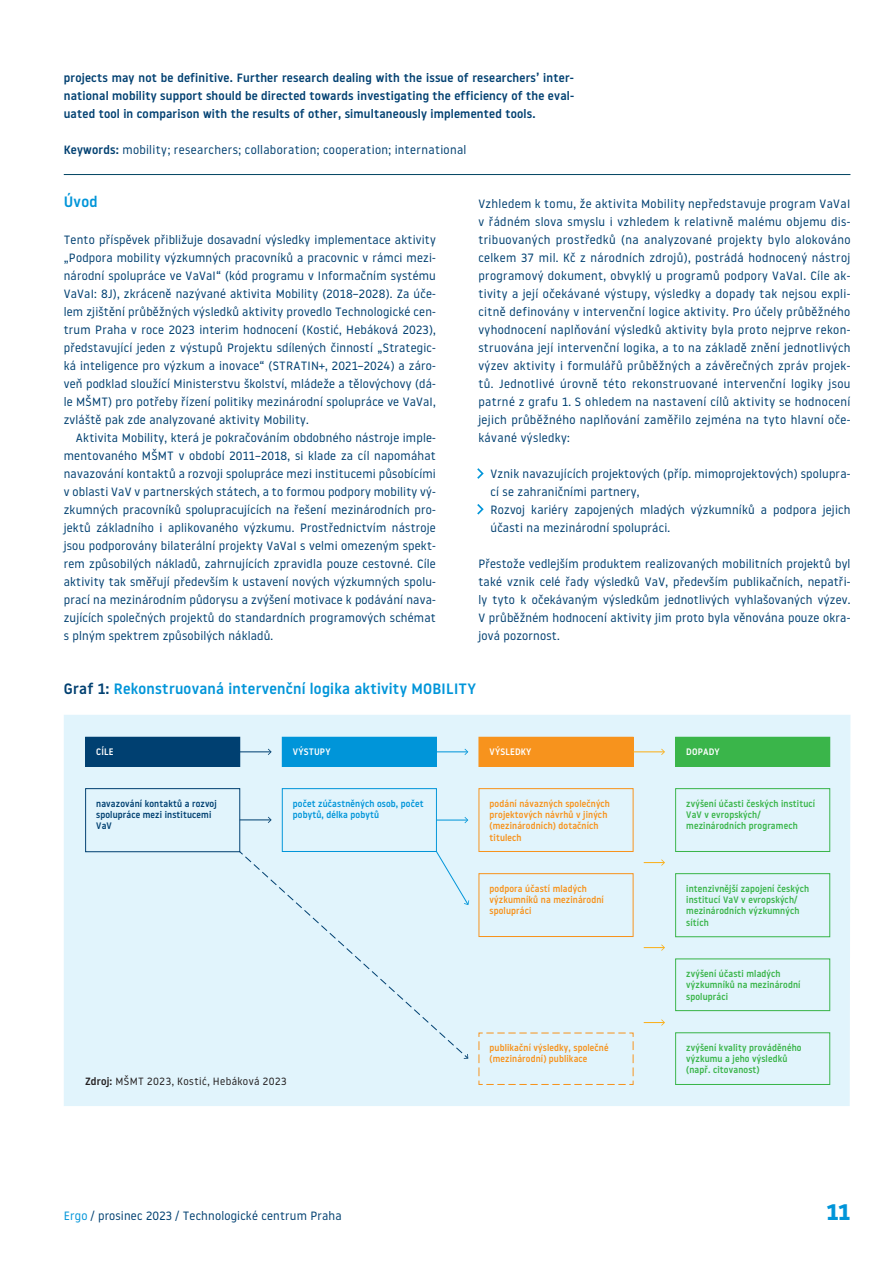
<style>
.page{position:relative;width:893px;height:1263px;background:#fff}
.page>*{position:absolute;margin:0;border:0;box-sizing:border-box;transform-origin:0 0}
.t1{font:700 22.5px "Noway";color:#0095d9}
.t2{font:500 15px "Noway";letter-spacing:.015em;color:#0095d9}
.t3{font:12px/18px "Noway";letter-spacing:.015em;color:#004071;text-align:justify}
.t4{font:500 12px/18px "Noway";letter-spacing:.015em;color:#004071;text-align:justify}
.t5{font:10.5px "Noway";letter-spacing:.04em;color:#231f20}
.t6{font:500 9.45px/11.2px "Noway";letter-spacing:.015em;color:#3ab54a;scale:.96 1}
.t7{font:500 9.45px/11.2px "Noway";letter-spacing:.015em;color:#f7931d;scale:.96 1}
.t8{font:500 9.45px/11.2px "Noway";letter-spacing:.015em;color:#004071;scale:.96 1}
.t9{font:500 9.45px/11.2px "Noway";letter-spacing:.015em;color:#0095d9;scale:.96 1}
.t10{font:500 9.45px "Noway";letter-spacing:.015em;color:#fff;scale:.96 1}
.s1{font-weight:500}
.s2{color:#004071}
.s3{color:#0095d9}
</style>
<div class="page">
<hr style="left:64px;top:174px;width:786px;height:1px;background:#004462">
<svg style="left:477px;top:468px;width:7px;height:11px"></svg>
<svg style="left:477px;top:504px;width:7px;height:10px"></svg>
<div style="left:64px;top:715px;width:786px;height:391px;background:#e1f4fc"></div>
<div style="left:86px;top:737px;width:154px;height:29px;background:#004071"></div>
<div style="left:85px;top:737px;width:155px;height:30px;border:1px solid #004071"></div>
<div style="left:282px;top:737px;width:154px;height:29px;background:#0095d9"></div>
<div style="left:282px;top:737px;width:155px;height:30px;border:1px solid #0095d9"></div>
<div style="left:676px;top:737px;width:154px;height:29px;background:#3ab54a"></div>
<div style="left:675px;top:737px;width:155px;height:30px;border:1px solid #3ab54a"></div>
<div style="left:479px;top:737px;width:154px;height:29px;background:#f7931d"></div>
<div style="left:479px;top:737px;width:154px;height:30px;border:1px solid #f7931d"></div>
<div style="left:675px;top:788px;width:155px;height:64px;border:1px solid #3ab54a"></div>
<div style="left:282px;top:788px;width:155px;height:64px;border:1px solid #0095d9"></div>
<div style="left:479px;top:788px;width:154px;height:64px;border:1px solid #f7931d"></div>
<div style="left:479px;top:873px;width:154px;height:64px;border:1px solid #f7931d"></div>
<div style="left:478px;top:1032px;width:156px;height:53px;background:#e1f4fc"></div>
<div style="left:85px;top:788px;width:155px;height:64px;border:1px solid #004071"></div>
<div style="left:675px;top:873px;width:155px;height:64px;border:1px solid #3ab54a"></div>
<div style="left:675px;top:958px;width:155px;height:53px;border:1px solid #3ab54a"></div>
<div style="left:675px;top:1032px;width:155px;height:53px;border:1px solid #3ab54a"></div>
<hr style="left:240px;top:819px;width:31px;height:1px;background:#004071">
<svg style="left:268px;top:817px;width:4px;height:6px"></svg>
<svg style="left:644px;top:944px;width:21px;height:7px"></svg>
<svg style="left:644px;top:1019px;width:21px;height:7px"></svg>
<svg style="left:644px;top:859px;width:21px;height:7px"></svg>
<hr style="left:240px;top:751px;width:31px;height:1px;background:#004071">
<svg style="left:268px;top:749px;width:4px;height:6px"></svg>
<hr style="left:436px;top:751px;width:31px;height:1px;background:#0095d9">
<svg style="left:464px;top:749px;width:4px;height:6px"></svg>
<hr style="left:436px;top:820px;width:31px;height:1px;background:#0095d9">
<svg style="left:464px;top:817px;width:4px;height:6px"></svg>
<div style="left:239px;top:850px;width:230px;height:209px;background:#e1f4fc"></div>
<hr style="left:633px;top:751px;width:31px;height:1px;background:#faaf18">
<svg style="left:661px;top:749px;width:4px;height:6px"></svg>
<p class="t4" style="left:64px;top:68px;width:512px">projects may not be definitive. Further research dealing with the issue of researchers’ inter&shy;national mobility support should be directed towards investigating the efficiency of the eval&shy;uated tool in comparison with the results of other, simultaneously implemented tools.</p>
<p class="t3" style="left:64px;top:140px;width:404px"><span class="s1">Keywords:</span> mobility; researchers; collaboration; cooperation; international</p>
<p class="t2" style="left:64px;top:191px;width:35px">Úvod</p>
<p class="t3" style="left:64px;top:230px;width:374px">Tento příspěvek přibližuje dosavadní výsledky implementace aktivity „Podpora mobility výzkumných pracovníků a pracovnic v rámci mezi&shy;národní spolupráce ve VaVaI“ (kód programu v Informačním systému VaVaI: 8J), zkráceně nazývané aktivita Mobility (2018–2028). Za úče&shy;lem zjištění průběžných výsledků aktivity provedlo Technologické cen&shy;trum Praha v roce 2023 interim hodnocení (Kostić, Hebáková 2023), představující jeden z výstupů Projektu sdílených činností „Strategic&shy;ká inteligence pro výzkum a inovace“ (STRATIN+, 2021–2024) a záro&shy;veň podklad sloužící Ministerstvu školství, mládeže a tělovýchovy (dá&shy;le MŠMT) pro potřeby řízení politiky mezinárodní spolupráce ve VaVaI, zvláště pak zde analyzované aktivity Mobility.</p>
<p class="t3" style="left:64px;top:428px;width:374px;text-indent:12px">Aktivita Mobility, která je pokračováním obdobného nástroje imple&shy;mentovaného MŠMT v období 2011–2018, si klade za cíl napomáhat navazování kontaktů a rozvoji spolupráce mezi institucemi působícími v oblasti VaV v partnerských státech, a to formou podpory mobility vý&shy;zkumných pracovníků spolupracujících na řešení mezinárodních pro&shy;jektů základního i aplikovaného výzkumu. Prostřednictvím nástroje jsou podporovány bilaterální projekty VaVaI s velmi omezeným spekt&shy;rem způsobilých nákladů, zahrnujících zpravidla pouze cestovné. Cíle aktivity tak směřují především k ustavení nových výzkumných spolu&shy;prací na mezinárodním půdorysu a zvýšení motivace k podávání nava&shy;zujících společných projektů do standardních programových schémat s plným spektrem způsobilých nákladů.</p>
<p class="t3" style="left:478px;top:194px;width:374px">Vzhledem k tomu, že aktivita Mobility nepředstavuje program VaVaI v řádném slova smyslu i vzhledem k relativně malému objemu dis&shy;tribuovaných prostředků (na analyzované projekty bylo alokováno celkem 37 mil. Kč z národních zdrojů), postrádá hodnocený nástroj programový dokument, obvyklý u programů podpory VaVaI. Cíle ak&shy;tivity a její očekávané výstupy, výsledky a dopady tak nejsou expli&shy;citně definovány v intervenční logice aktivity. Pro účely průběžného vyhodnocení naplňování výsledků aktivity byla proto nejprve rekon&shy;struována její intervenční logika, a to na základě znění jednotlivých výzev aktivity i formulářů průběžných a závěrečných zpráv projek&shy;tů. Jednotlivé úrovně této rekonstruované intervenční logiky jsou patrné z grafu 1. S ohledem na nastavení cílů aktivity se hodnocení jejich průběžného naplňování zaměřilo zejména na tyto hlavní oče&shy;kávané výsledky:</p>
<p class="t3" style="left:491px;top:464px;width:361px;text-align:left">Vznik navazujících projektových (příp. mimoprojektových) spolupra&shy;cí se zahraničními partnery,<br>Rozvoj kariéry zapojených mladých výzkumníků a podpora jejich účasti na mezinárodní spolupráci.</p>
<p class="t3" style="left:478px;top:554px;width:374px">Přestože vedlejším produktem realizovaných mobilitních projektů byl také vznik celé řady výsledků VaV, především publikačních, nepatři&shy;ly tyto k očekávaným výsledkům jednotlivých vyhlašovaných výzev.<br>V průběžném hodnocení aktivity jim proto byla věnována pouze okra&shy;jová pozornost.</p>
<p class="t2" style="left:64px;top:678px;width:414px"><span class="s2">Graf 1:</span> Rekonstruovaná intervenční logika aktivity MOBILITY</p>
<p class="t10" style="left:96px;top:745px;width:20px">CÍLE</p>
<p class="t10" style="left:293px;top:745px;width:41px">VÝSTUPY</p>
<p class="t10" style="left:490px;top:745px;width:45px">VÝSLEDKY</p>
<p class="t10" style="left:686px;top:745px;width:37px">DOPADY</p>
<p class="t8" style="left:96px;top:798px;width:128px">navazování kontaktů a rozvoj spolupráce mezi institucemi<br>VaV</p>
<p class="t9" style="left:293px;top:798px;width:138px">počet zúčastněných osob, počet pobytů, délka pobytů</p>
<p class="t7" style="left:490px;top:798px;width:127px">podání návazných společných projektových návrhů v jiných (mezinárodních) dotačních titulech</p>
<p class="t6" style="left:686px;top:798px;width:136px">zvýšení účasti českých institucí<br>VaV v evropských/ mezinárodních programech</p>
<p class="t7" style="left:490px;top:883px;width:121px">podpora účastí mladých výzkumníků na mezinárodní spolupráci</p>
<p class="t6" style="left:686px;top:883px;width:129px">intenzivnější zapojení českých institucí VaV v evropských/ mezinárodních výzkumných sítích</p>
<p class="t6" style="left:686px;top:968px;width:121px">zvýšení účasti mladých výzkumníků na mezinárodní spolupráci</p>
<p class="t5" style="left:85px;top:1074px;width:203px"><span class="s1">Zdroj:</span> MŠMT 2023, Kostić, Hebáková 2023</p>
<p class="t7" style="left:490px;top:1042px;width:125px">publikační výsledky, společné (mezinárodní) publikace</p>
<p class="t6" style="left:686px;top:1042px;width:122px">zvýšení kvality prováděného výzkumu a jeho výsledků (např. citovanost)</p>
<p class="t3" style="left:64px;top:1207px;width:280px"><span class="s3">Ergo</span> / prosinec 2023 / Technologické centrum Praha</p>
<h1 class="t1" style="left:827px;top:1199px;width:25px">11</h1>
</div>
